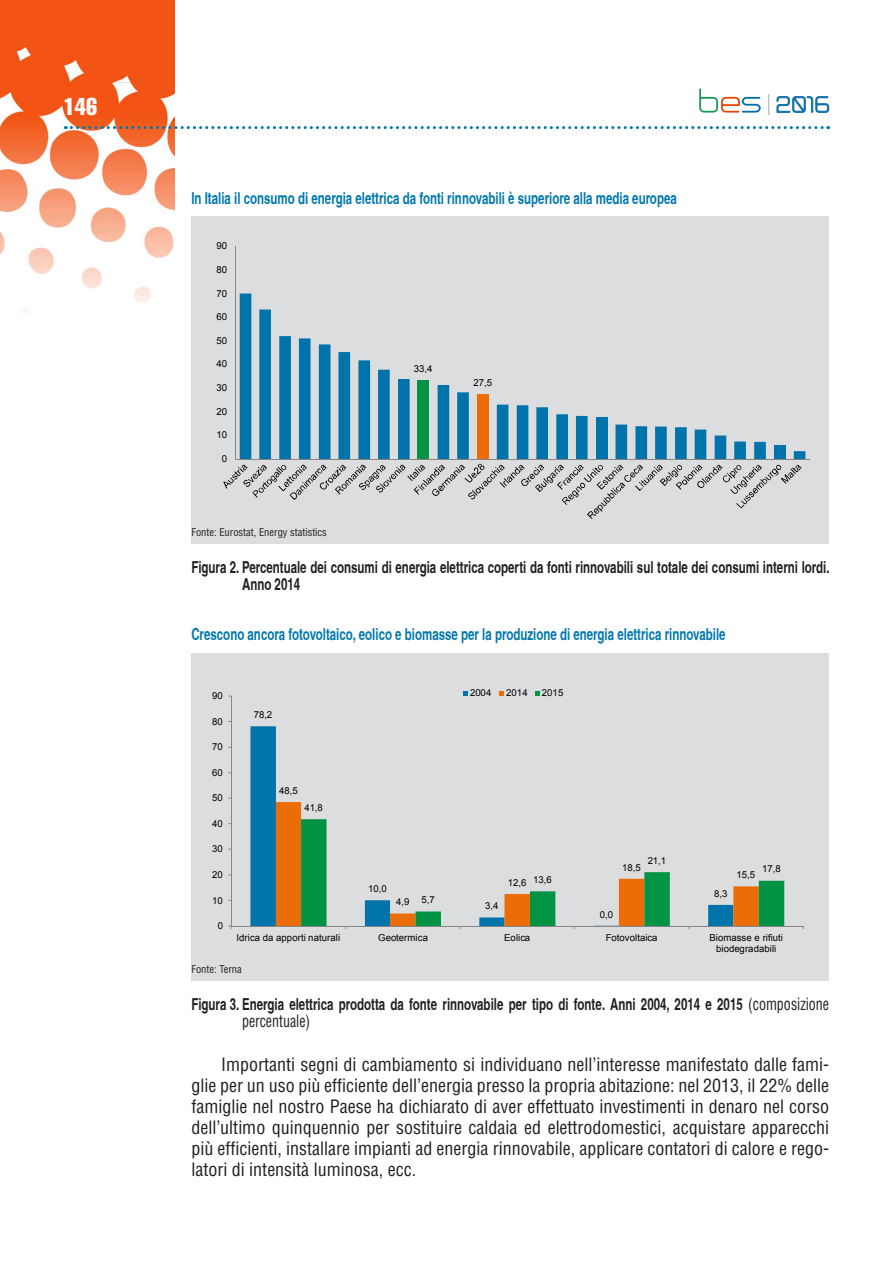
<style>
.page{position:relative;width:893px;height:1263px;background:#fff}
.page>*{position:absolute;margin:0;border:0;box-sizing:border-box;transform-origin:0 0}
.t1{font:24px "Helvetica LT Std Comp";color:#fff}
.t2{font:condensed 18px/21px "Helvetica LT Std";color:#231f20;text-align:justify}
.t3{font:700 condensed 16.5px/16.5px "Helvetica";color:#231f20;scale:.85 1}
.t4{font:700 condensed 16.5px "Helvetica";color:#0078ae;scale:.85 1}
.t5{font:condensed 16.5px "Helvetica LT Std";color:#231f20;scale:.85 1}
.t6{font:condensed 10.5px "Helvetica LT Std";color:#231f20}
.t7{font:9.6px/11.2px "Arial";letter-spacing:-.005em;color:#000;text-align:center}
.s1{font-family:"Helvetica LT Std";font-weight:400}
</style>
<div class="page">
<img style="left:0;top:0;width:174px;height:312px">
<svg style="left:65px;top:126px;width:764px;height:3px"></svg>
<svg style="left:768px;top:94px;width:1px;height:21px"></svg>
<svg style="left:699px;top:88px;width:62px;height:25px"></svg>
<svg style="left:776px;top:96px;width:53px;height:17px"></svg>
<div style="left:191px;top:217px;width:638px;height:327px;background:#dcdddf"></div>
<svg style="left:240px;top:294px;width:565px;height:164px"></svg>
<hr style="left:235px;top:246px;width:1px;height:213px;background:#868686">
<hr style="left:235px;top:458px;width:574px;height:1px;background:#868686">
<svg style="left:223px;top:464px;width:579px;height:55px"></svg>
<div style="left:191px;top:653px;width:638px;height:328px;background:#dcdddf"></div>
<svg style="left:250px;top:726px;width:26px;height:200px;background:#0575aa"></svg>
<div style="left:276px;top:802px;width:26px;height:124px;background:#eb6d08"></div>
<svg style="left:301px;top:819px;width:483px;height:107px"></svg>
<hr style="left:231px;top:696px;width:1px;height:230px;background:#868686">
<hr style="left:231px;top:926px;width:572px;height:1px;background:#868686">
<svg style="left:463px;top:691px;width:5px;height:4px"></svg>
<svg style="left:499px;top:691px;width:5px;height:4px"></svg>
<svg style="left:535px;top:691px;width:5px;height:4px"></svg>
<h1 class="t1" style="left:64px;top:91px;width:35px">146</h1>
<p class="t4" style="left:191px;top:188px;width:573px">In Italia il consumo di energia elettrica da fonti rinnovabili è superiore alla media europea</p>
<p class="t7" style="left:216px;top:240px;width:12px">90</p>
<p class="t7" style="left:216px;top:264px;width:12px">80</p>
<p class="t7" style="left:216px;top:288px;width:12px">70</p>
<p class="t7" style="left:216px;top:311px;width:12px">60</p>
<p class="t7" style="left:216px;top:335px;width:12px">50</p>
<p class="t7" style="left:216px;top:358px;width:12px">40</p>
<p class="t7" style="left:216px;top:382px;width:12px">30</p>
<p class="t7" style="left:216px;top:406px;width:12px">20</p>
<p class="t7" style="left:216px;top:429px;width:12px">10</p>
<p class="t7" style="left:222px;top:453px;width:7px">0</p>
<p class="t6" style="left:191px;top:525px;width:137px">Fonte: Eurostat, Energy statistics</p>
<p class="t7" style="left:414px;top:363px;width:20px">33,4</p>
<p class="t7" style="left:473px;top:377px;width:20px">27,5</p>
<p class="t3" style="left:242px;top:559px;width:693px;text-indent:-51px">Figura 2. Percentuale dei consumi di energia elettrica coperti da fonti rinnovabili sul totale dei consumi interni lordi.<br>Anno 2014</p>
<p class="t4" style="left:191px;top:625px;width:630px">Crescono ancora fotovoltaico, eolico e biomasse per la produzione di energia elettrica rinnovabile</p>
<p class="t7" style="left:212px;top:690px;width:12px">90</p>
<p class="t7" style="left:212px;top:716px;width:12px">80</p>
<p class="t7" style="left:212px;top:741px;width:12px">70</p>
<p class="t7" style="left:212px;top:767px;width:12px">60</p>
<p class="t7" style="left:212px;top:792px;width:12px">50</p>
<p class="t7" style="left:212px;top:818px;width:12px">40</p>
<p class="t7" style="left:212px;top:843px;width:12px">30</p>
<p class="t7" style="left:212px;top:869px;width:12px">20</p>
<p class="t7" style="left:212px;top:895px;width:12px">10</p>
<p class="t7" style="left:218px;top:920px;width:7px">0</p>
<p class="t7" style="left:254px;top:709px;width:20px">78,2</p>
<p class="t7" style="left:279px;top:785px;width:20px">48,5</p>
<p class="t7" style="left:304px;top:802px;width:20px">41,8</p>
<p class="t7" style="left:470px;top:687px;width:23px">2004</p>
<p class="t7" style="left:506px;top:687px;width:23px">2014</p>
<p class="t7" style="left:542px;top:687px;width:23px">2015</p>
<p class="t7" style="left:368px;top:883px;width:20px">10,0</p>
<p class="t7" style="left:396px;top:896px;width:15px">4,9</p>
<p class="t7" style="left:421px;top:894px;width:15px">5,7</p>
<p class="t7" style="left:485px;top:900px;width:15px">3,4</p>
<p class="t7" style="left:508px;top:877px;width:20px">12,6</p>
<p class="t7" style="left:533px;top:874px;width:20px">13,6</p>
<p class="t7" style="left:648px;top:855px;width:20px">21,1</p>
<p class="t7" style="left:622px;top:862px;width:20px">18,5</p>
<p class="t7" style="left:600px;top:909px;width:15px">0,0</p>
<p class="t7" style="left:714px;top:888px;width:15px">8,3</p>
<p class="t7" style="left:737px;top:869px;width:20px">15,5</p>
<p class="t7" style="left:762px;top:863px;width:20px">17,8</p>
<p class="t7" style="left:237px;top:932px;width:105px">Idrica da apporti naturali</p>
<p class="t7" style="left:378px;top:932px;width:51px">Geotermica</p>
<p class="t7" style="left:504px;top:932px;width:28px">Eolica</p>
<p class="t7" style="left:606px;top:932px;width:53px">Fotovoltaica</p>
<p class="t7" style="left:709px;top:932px;width:75px">Biomasse e rifiuti biodegradabili</p>
<p class="t6" style="left:191px;top:962px;width:52px">Fonte: Terna</p>
<p class="t3" style="left:191px;top:996px;width:752px">Figura 3. Energia elettrica prodotta da fonte rinnovabile per tipo di fonte. Anni 2004, 2014 e 2015 <span class="s1">(composizione</span></p>
<p class="t5" style="left:242px;top:1010px;width:82px">percentuale)</p>
<p class="t2" style="left:191px;top:1054px;width:639px;text-indent:30px">Importanti segni di cambiamento si individuano nell’interesse manifestato dalle fami&shy;glie per un uso più efficiente dell’energia presso la propria abitazione: nel 2013, il 22% delle famiglie nel nostro Paese ha dichiarato di aver effettuato investimenti in denaro nel corso dell’ultimo quinquennio per sostituire caldaia ed elettrodomestici, acquistare apparecchi più efficienti, installare impianti ad energia rinnovabile, applicare contatori di calore e rego&shy;latori di intensità luminosa, ecc.</p>
</div>
